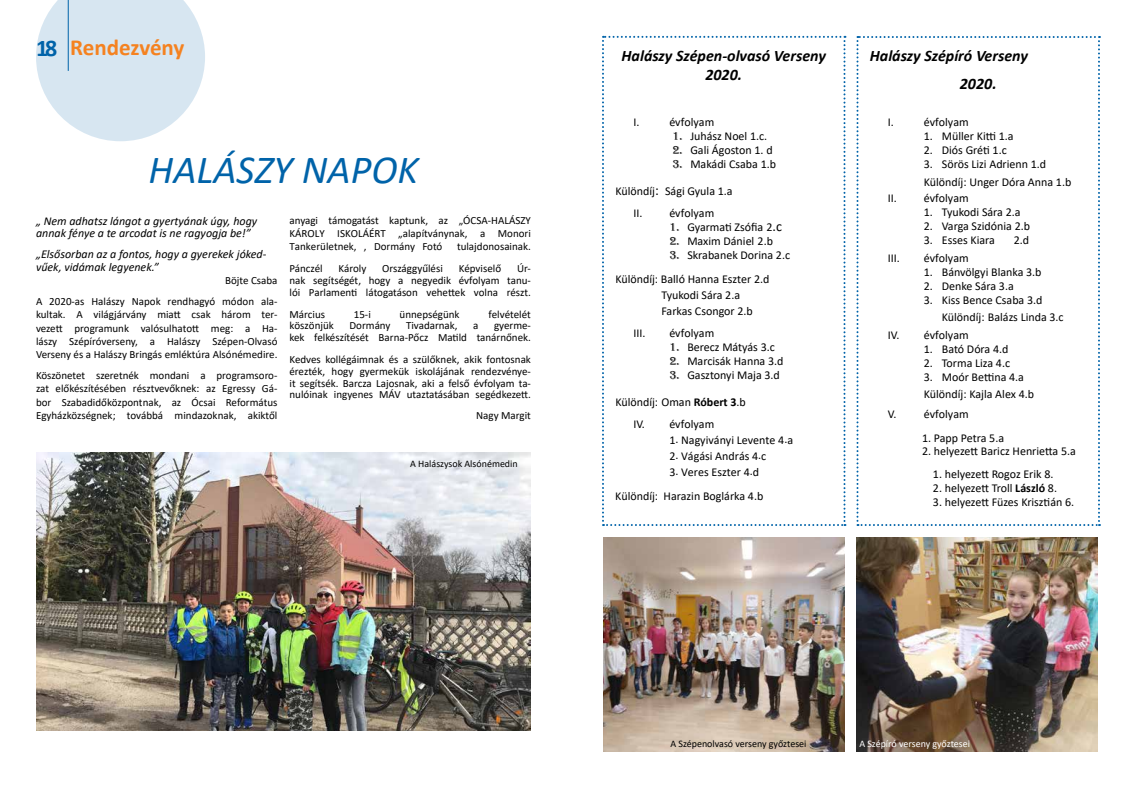
<style>
.page{position:relative;width:1134px;height:794px;background:#fff}
.page>*{position:absolute;margin:0;border:0;box-sizing:border-box;transform-origin:0 0}
.t1{font:italic 40px "Calibri";color:#0063a9}
.t2{font:700 24px "Calibri";color:#0063a9}
.t3{font:700 23px "Calibri";letter-spacing:-.005em;color:#f58220}
.t4{font:italic 700 16px/19.2px "Calibri";color:#000;text-align:center}
.t5{font:12px/21.8px "Calibri";color:#000}
.t6{font:italic 12px/12.8px "Calibri";color:#000}
.t7{font:11px/13.2px "Calibri";color:#000;text-align:justify}
.t8{font:10px "Calibri";color:#000}
.t9{font:10px "Calibri";color:#fff}
.s1{font-family:"Algerian"}
.s2{font-size:14px}
.s3{font-weight:700}
</style>
<div class="page">
<svg style="left:36px;top:0;width:169px;height:141px"></svg>
<img style="left:36px;top:452px;width:495px;height:278px">
<svg style="left:602px;top:36px;width:243px;height:490px"></svg>
<svg style="left:856px;top:36px;width:244px;height:490px"></svg>
<img style="left:603px;top:537px;width:241px;height:214px">
<img style="left:856px;top:537px;width:242px;height:214px">
<h2 class="t2" style="left:36px;top:31px;width:23px">18</h2>
<h3 class="t3" style="left:70px;top:31px;width:116px">Rendezvény</h3>
<h1 class="t1" style="left:149px;top:142px;width:271px">HALÁSZY NAPOK</h1>
<p class="t6" style="left:36px;top:214px;width:223px">„ Nem adhatsz lángot a gyertyának úgy, hogy annak fénye a te arcodat is ne ragyogja be!”</p>
<p class="t6" style="left:36px;top:247px;width:232px">„Elsősorban az a fontos, hogy a gyerekek jóked&shy;vűek, vidámak legyenek.”</p>
<p class="t7" style="left:36px;top:269px;width:243px;line-height:21.2px;text-align:right">Böjte Csaba<br>A 2020-as Halászy Napok rendhagyó módon ala‑</p>
<p class="t7" style="left:36px;top:308px;width:243px">kultak. A világjárvány miatt csak három ter‑ vezett programunk valósulhatott meg: a Ha‑ lászy Szépíróverseny, a Halászy Szépen-Olvasó Verseny és a Halászy Bringás emléktúra Alsónémedire.</p>
<p class="t7" style="left:36px;top:368px;width:243px">Köszönetet szeretnék mondani a programsoro‑ zat előkészítésében résztvevőknek: az Egressy Gá‑ bor Szabadidőközpontnak, az Ócsai Református Egyházközségnek; továbbá mindazoknak, akiktől</p>
<p class="t7" style="left:289px;top:213px;width:243px">anyagi támogatást kaptunk, az „ÓCSA-HALÁSZY KÁROLY ISKOLÁÉRT „alapítványnak, a Monori Tankerületnek, , Dormány Fotó</p>
<p class="t7" style="left:457px;top:240px;width:75px">tulajdonosainak.</p>
<p class="t7" style="left:289px;top:262px;width:243px;line-height:11.7px;text-indent:228px">Úr‑ nak segítségét, hogy a negyedik évfolyam tanu‑ lói Parlamenti látogatáson vehettek volna részt.</p>
<p class="t7" style="left:289px;top:307px;width:37px">Március</p>
<p class="t7" style="left:354px;top:307px;width:19px">15-i</p>
<p class="t7" style="left:400px;top:307px;width:62px">ünnepségünk</p>
<p class="t7" style="left:488px;top:307px;width:44px">felvételét</p>
<p class="t7" style="left:289px;top:319px;width:46px">köszönjük</p>
<p class="t7" style="left:349px;top:319px;width:43px">Dormány</p>
<p class="t7" style="left:406px;top:319px;width:53px">Tivadarnak,</p>
<p class="t7" style="left:473px;top:319px;width:7px">a</p>
<p class="t7" style="left:289px;top:262px;width:35px">Pánczél</p>
<p class="t7" style="left:339px;top:262px;width:29px">Károly</p>
<p class="t7" style="left:382px;top:262px;width:62px">Országgyűlési</p>
<p class="t7" style="left:459px;top:262px;width:44px">Képviselő</p>
<p class="t7" style="left:289px;top:320px;width:243px;line-height:11.7px;text-align:right">gyerme‑<br>kek felkészítését Barna-Pőcz Matild tanárnőnek.</p>
<p class="t7" style="left:289px;top:353px;width:243px;line-height:11.7px">Kedves kollégáimnak és a szülőknek, akik fontosnak érezték, hogy gyermekük iskolájának rendezvénye‑ it segítsék. Barcza Lajosnak, aki a felső évfolyam ta‑ nulóinak ingyenes MÁV utaztatásában segédkezett.</p>
<p class="t7" style="left:476px;top:409px;width:56px">Nagy Margit</p>
<p class="t8" style="left:410px;top:456px;width:109px">A Halászysok Alsónémedin</p>
<h3 class="t4" style="left:621px;top:46px;width:206px">Halászy Szépen-olvasó Verseny<br>2020.</h3>
<p class="t5" style="left:633px;top:111px;width:8px">I.</p>
<p class="t5" style="left:669px;top:111px;width:46px">évfolyam</p>
<p class="t5" style="left:672px;top:125px;width:96px"><span class="s1">1.</span> Juhász Noel 1.c.</p>
<p class="t5" style="left:672px;top:139px;width:102px"><span class="s1">2.</span> Gali Ágoston 1. d</p>
<p class="t5" style="left:672px;top:153px;width:105px"><span class="s1">3.</span> Makádi Csaba 1.b</p>
<p class="t5" style="left:615px;top:180px;width:119px;text-align:center">Különdíj<span class="s2">:</span> Sági Gyula 1.a<br>II. évfolyam</p>
<p class="t5" style="left:669px;top:215px;width:114px"><span class="s1">1.</span> Gyarmati Zsófia 2<span class="s2">.c</span></p>
<p class="t5" style="left:669px;top:229px;width:105px"><span class="s1">2.</span> Maxim Dániel 2.b</p>
<p class="t5" style="left:615px;top:242px;width:176px;line-height:24.4px;text-indent:54px"><span class="s1">3.</span> Skrabanek Dorina 2.c<br>Különdíj: Balló Hanna Eszter 2.d</p>
<p class="t5" style="left:661px;top:287px;width:93px;line-height:16px">Tyukodi Sára 2.a<br>Farkas Csongor 2.b</p>
<p class="t5" style="left:633px;top:322px;width:14px">III.</p>
<p class="t5" style="left:669px;top:322px;width:46px">évfolyam</p>
<p class="t5" style="left:669px;top:336px;width:107px"><span class="s1">1.</span> Berecz Mátyás 3.c</p>
<p class="t5" style="left:669px;top:350px;width:116px"><span class="s1">2.</span> Marcisák Hanna 3.d</p>
<p class="t5" style="left:669px;top:364px;width:112px"><span class="s1">3.</span> Gasztonyi Maja 3.d</p>
<p class="t5" style="left:633px;top:390px;width:114px;text-indent:-18px">Különdíj: Oman <span class="s3">Róbert 3</span>.b<br>IV. évfolyam</p>
<p class="t5" style="left:669px;top:428px;width:125px">1. Nagyiványi Levente 4.a</p>
<p class="t5" style="left:669px;top:444px;width:99px">2. Vágási András 4.c</p>
<p class="t5" style="left:615px;top:459px;width:150px;line-height:24.4px;text-indent:54px">3. Veres Eszter 4.d<br>Különdíj: Harazin Boglárka 4.b</p>
<h3 class="t4" style="left:960px;top:42px;width:70px;line-height:27.2px;text-align:left;text-indent:-90px">Halászy Szépíró Verseny<br>2020.</h3>
<p class="t5" style="left:888px;top:110px;width:8px">I.</p>
<p class="t5" style="left:924px;top:110px;width:46px">évfolyam</p>
<p class="t5" style="left:924px;top:124px;width:91px">1. Müller Kitti 1.a</p>
<p class="t5" style="left:924px;top:138px;width:84px">2. Diós Gréti 1.c</p>
<p class="t5" style="left:924px;top:154px;width:149px;line-height:18px">3. Sörös Lizi Adrienn 1.d<br>Különdíj: Unger Dóra Anna 1.b</p>
<p class="t5" style="left:888px;top:186px;width:82px">II. évfolyam</p>
<p class="t5" style="left:924px;top:200px;width:98px">1. Tyukodi Sára 2.a</p>
<p class="t5" style="left:924px;top:214px;width:108px">2. Varga Szidónia 2.b</p>
<p class="t5" style="left:924px;top:228px;width:73px">3. Esses Kiara</p>
<p class="t5" style="left:1014px;top:228px;width:17px">2.d</p>
<p class="t5" style="left:888px;top:246px;width:14px">III.</p>
<p class="t5" style="left:924px;top:246px;width:46px">évfolyam</p>
<p class="t5" style="left:924px;top:260px;width:119px">1. Bánvölgyi Blanka 3.b</p>
<p class="t5" style="left:924px;top:274px;width:91px">2. Denke Sára 3.a</p>
<p class="t5" style="left:924px;top:288px;width:120px">3. Kiss Bence Csaba 3.d</p>
<p class="t5" style="left:942px;top:305px;width:123px">Különdíj: Balázs Linda 3.c</p>
<p class="t5" style="left:888px;top:323px;width:82px">IV. évfolyam</p>
<p class="t5" style="left:924px;top:337px;width:86px">1. Bató Dóra 4.d</p>
<p class="t5" style="left:924px;top:351px;width:88px">2. Torma Liza 4.c</p>
<p class="t5" style="left:924px;top:368px;width:112px;line-height:17px">3. Moór Bettina 4.a<br>Különdíj: Kajla Alex 4.b</p>
<p class="t5" style="left:888px;top:402px;width:82px">V. évfolyam</p>
<p class="t5" style="left:922px;top:427px;width:83px">1. Papp Petra 5.a</p>
<p class="t5" style="left:922px;top:440px;width:155px">2. helyezett Baricz Henrietta 5.a</p>
<p class="t5" style="left:933px;top:462px;width:122px">1. helyezett Rogoz Erik 8.</p>
<p class="t5" style="left:933px;top:476px;width:126px">2. helyezett Troll <span class="s3">László</span> 8.</p>
<p class="t5" style="left:933px;top:490px;width:143px">3. helyezett Füzes Krisztián 6.</p>
<p class="t8" style="left:670px;top:737px;width:138px">A Szépenolvasó verseny győztesei</p>
<p class="t9" style="left:859px;top:737px;width:112px">A Szépíró verseny győztesei</p>
</div>
